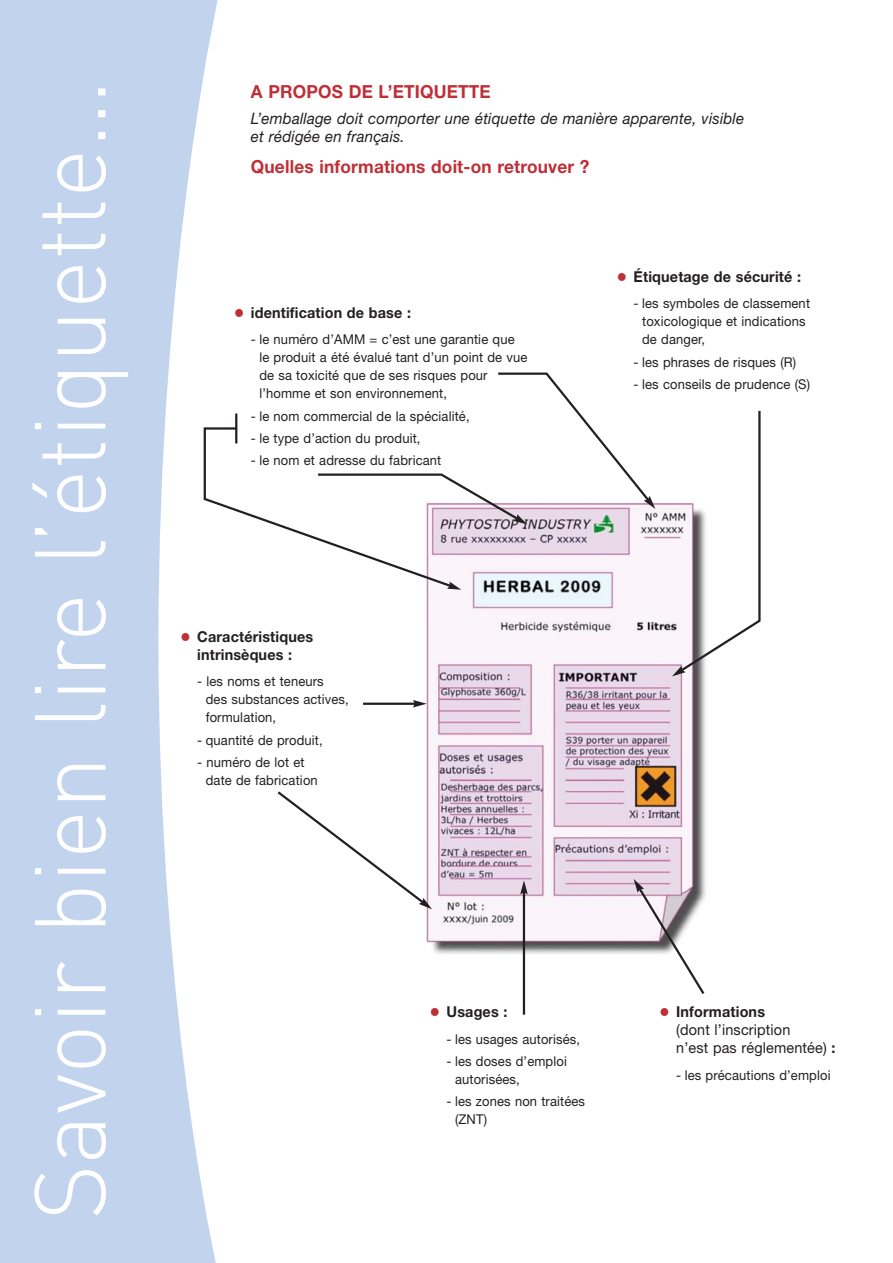
<style>
.page{position:relative;width:893px;height:1263px;background:#fff}
.page>*{position:absolute;margin:0;border:0;box-sizing:border-box;transform-origin:0 0}
.t1{font:300 99px "DIN";color:#fff;scale:.96 1}
.t2{font:700 18px "Helvetica Neue";letter-spacing:.01em;color:#bf2f37;scale:.96 1}
.t3{font:italic 15.75px/18px "Helvetica Neue";letter-spacing:.01em;color:#231f20;scale:.96 1}
.t4{font:700 15px/18px "Helvetica Neue";letter-spacing:.01em;color:#231f20;text-align:center;scale:.96 1}
.t5{font:15px/18px "Helvetica Neue";letter-spacing:.01em;color:#231f20;scale:.96 1}
.t6{font:13.5px/18px "Helvetica Neue";letter-spacing:.01em;color:#231f20;scale:.96 1}
.s1{font-weight:400;font-size:22.5px;color:#bf2f37}
.s2{font-size:22.5px;color:#bf2f37}
.s3{font-weight:700}
</style>
<div class="page">
<svg style="left:0;top:0;width:218px;height:1263px;fill:#c2d4ed"></svg>
<img style="left:412px;top:502px;width:294px;height:459px">
<svg style="left:202px;top:371px;width:453px;height:219px"></svg>
<hr style="left:235px;top:413px;width:2px;height:30px;background:#231f20">
<svg style="left:672px;top:410px;width:89px;height:266px"></svg>
<hr style="left:363px;top:703px;width:52px;height:2px;background:#231f20">
<svg style="left:413px;top:700px;width:14px;height:7px"></svg>
<hr style="left:523px;top:892px;width:2px;height:123px;background:#231f20">
<svg style="left:520px;top:880px;width:8px;height:14px"></svg>
<svg style="left:634px;top:879px;width:72px;height:115px"></svg>
<svg style="left:277px;top:789px;width:155px;height:120px"></svg>
<h1 class="t1" style="left:35px;top:1220px;width:1190px;rotate:-90deg">Savoir bien lire l’étiquette…</h1>
<h2 class="t2" style="left:251px;top:85px;width:251px">A PROPOS DE L’ETIQUETTE</h2>
<p class="t3" style="left:251px;top:111px;width:515px">L’emballage doit comporter une étiquette de manière apparente, visible et rédigée en français.</p>
<h2 class="t2" style="left:251px;top:161px;width:354px">Quelles informations doit-on retrouver ?</h2>
<p class="t4" style="left:234px;top:305px;width:186px"><span class="s1">•</span> identification de base :</p>
<p class="t6" style="left:259px;top:332px;width:281px;text-indent:-9px">- le numéro d’AMM = c’est une garantie que le produit a été évalué tant d’un point de vue de sa toxicité que de ses risques pour l’homme et son environnement,</p>
<p class="t6" style="left:251px;top:408px;width:229px">- le nom commercial de la spécialité,</p>
<p class="t6" style="left:251px;top:430px;width:178px">- le type d’action du produit,</p>
<p class="t6" style="left:251px;top:453px;width:200px">- le nom et adresse du fabricant</p>
<p class="t4" style="left:180px;top:629px;width:140px"><span class="s1">•</span> Caractéristiques intrinsèques :</p>
<p class="t6" style="left:206px;top:674px;width:151px;text-indent:-9px">- les noms et teneurs<br>des substances actives, formulation,</p>
<p class="t6" style="left:197px;top:732px;width:132px">- quantité de produit,</p>
<p class="t6" style="left:206px;top:754px;width:118px;text-indent:-9px">- numéro de lot et date de fabrication</p>
<p class="t4" style="left:617px;top:269px;width:194px"><span class="s1">•</span> Étiquetage de sécurité :</p>
<p class="t6" style="left:642px;top:296px;width:176px;text-indent:-9px">- les symboles de classement toxicologique et indications de danger,</p>
<p class="t6" style="left:634px;top:354px;width:171px">- les phrases de risques (R)</p>
<p class="t6" style="left:634px;top:376px;width:185px">- les conseils de prudence (S)</p>
<p class="t4" style="left:429px;top:1004px;width:83px"><span class="s1">•</span> Usages :</p>
<p class="t6" style="left:446px;top:1031px;width:141px">- les usages autorisés,</p>
<p class="t6" style="left:455px;top:1054px;width:118px;text-indent:-9px">- les doses d’emploi autorisées,</p>
<p class="t6" style="left:455px;top:1094px;width:137px;text-indent:-9px">- les zones non traitées (ZNT)</p>
<p class="t5" style="left:676px;top:1004px;width:167px;text-indent:-17px"><span class="s2">•</span> <span class="s3">Informations<br></span>(dont l’inscription<br>n’est pas réglementée) <span class="s3">:</span></p>
<p class="t6" style="left:676px;top:1067px;width:162px">- les précautions d’emploi</p>
</div>
